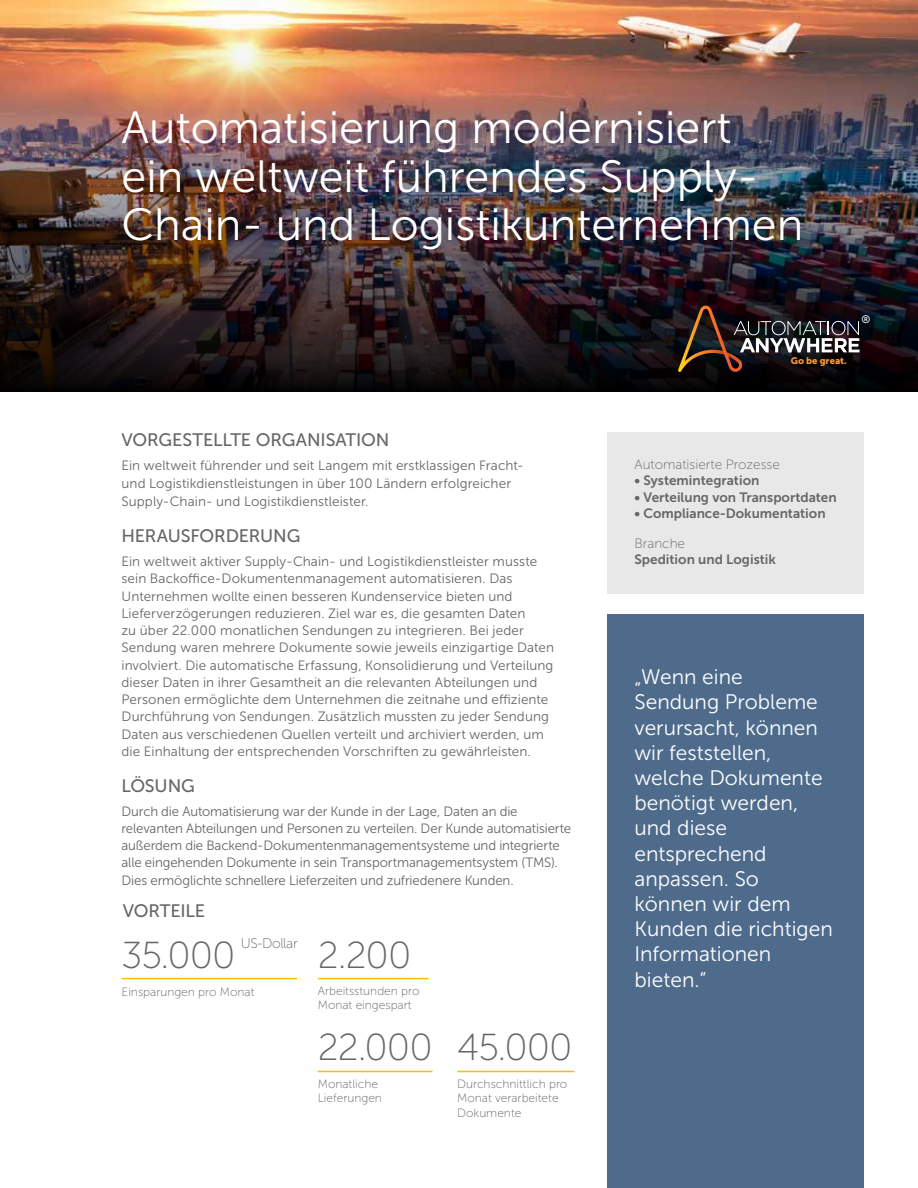
<style>
.page{position:relative;width:918px;height:1188px;background:#fff}
.page>*{position:absolute;margin:0;border:0;box-sizing:border-box;transform-origin:0 0}
.t1{font:45px/48px "Museo Sans 300";color:#fff}
.t2{font:37.5px "Museo Sans 100";letter-spacing:-.025em;color:#666}
.t3{font:21px/25.2px "Museo Sans 300";color:#fff}
.t4{font:18px "Museo Sans 500";letter-spacing:-.005em;color:#666}
.t5{font:13.95px "Museo Sans 100";letter-spacing:-.025em;color:#666}
.t6{font:13.5px/17.2px "Museo Sans 300";letter-spacing:.005em;color:#666}
.t7{font:13.5px "Museo Sans 700";color:#666}
.t8{font:13.5px "Museo Sans 100";color:#666}
.t9{font:12px/14.4px "Museo Sans 100";color:#666}
.t10{font:10.95px "Museo Sans 500";color:#fff}
.t11{font:9.45px "Museo Sans 900";color:#f89837}
</style>
<div class="page">
<img style="left:0;top:0;width:918px;height:392px">
<div style="left:608px;top:432px;width:256px;height:162px;background:#e8e8e8"></div>
<div style="left:608px;top:615px;width:256px;height:573px;background:#4e6b8c"></div>
<hr style="left:122px;top:978px;width:175px;height:1px;background:#ffbc03">
<hr style="left:318px;top:978px;width:111px;height:1px;background:#ffbc03">
<hr style="left:318px;top:1071px;width:114px;height:1px;background:#ffbc03">
<hr style="left:457px;top:1071px;width:117px;height:1px;background:#ffbc03">
<svg style="left:678px;top:306px;width:181px;height:66px;background:#372d2c"></svg>
<h1 class="t1" style="left:122px;top:104px;width:683px">Automatisierung modernisiert ein weltweit führendes Supply-<br>Chain- und Logistikunternehmen</h1>
<p class="t11" style="left:791px;top:355px;width:58px">Go be great.</p>
<p class="t10" style="left:861px;top:313px;width:10px">®</p>
<h3 class="t4" style="left:122px;top:429px;width:270px">VORGESTELLTE ORGANISATION</h3>
<p class="t6" style="left:122px;top:457px;width:404px;line-height:18px">Ein weltweit führender und seit Langem mit erstklassigen Fracht&shy;und Logistikdienstleistungen in über 100 Ländern erfolgreicher<br>Supply-Chain- und Logistikdienstleister.</p>
<h3 class="t4" style="left:122px;top:526px;width:180px">HERAUSFORDERUNG</h3>
<p class="t6" style="left:122px;top:553px;width:434px">Ein weltweit aktiver Supply-Chain- und Logistikdienstleister musste sein Backoffice-Dokumentenmanagement automatisieren. Das Unternehmen wollte einen besseren Kundenservice bieten und Lieferverzögerungen reduzieren. Ziel war es, die gesamten Daten<br>zu über 22.000 monatlichen Sendungen zu integrieren. Bei jeder Sendung waren mehrere Dokumente sowie jeweils einzigartige Daten involviert. Die automatische Erfassung, Konsolidierung und Verteilung dieser Daten in ihrer Gesamtheit an die relevanten Abteilungen und Personen ermöglichte dem Unternehmen die zeitnahe und effiziente Durchführung von Sendungen. Zusätzlich mussten zu jeder Sendung Daten aus verschiedenen Quellen verteilt und archiviert werden, um die Einhaltung der entsprechenden Vorschriften zu gewährleisten.</p>
<h3 class="t4" style="left:122px;top:776px;width:75px">LÖSUNG</h3>
<p class="t6" style="left:122px;top:803px;width:451px">Durch die Automatisierung war der Kunde in der Lage, Daten an die relevanten Abteilungen und Personen zu verteilen. Der Kunde automatisierte außerdem die Backend-Dokumentenmanagementsysteme und integrierte alle eingehenden Dokumente in sein Transportmanagementsystem (TMS).<br>Dies ermöglichte schnellere Lieferzeiten und zufriedenere Kunden.</p>
<h3 class="t4" style="left:123px;top:901px;width:84px">VORTEILE</h3>
<h2 class="t2" style="left:122px;top:935px;width:116px">35.000</h2>
<p class="t5" style="left:241px;top:935px;width:59px">US-Dollar</p>
<p class="t9" style="left:122px;top:985px;width:134px">Einsparungen pro Monat</p>
<h2 class="t2" style="left:318px;top:935px;width:95px">2.200</h2>
<p class="t9" style="left:318px;top:984px;width:103px">Arbeitsstunden pro<br>Monat eingespart</p>
<h2 class="t2" style="left:318px;top:1028px;width:256px">22.000 45.000</h2>
<p class="t9" style="left:318px;top:1077px;width:66px">Monatliche<br>Lieferungen</p>
<p class="t9" style="left:457px;top:1077px;width:112px">Durchschnittlich pro<br>Monat verarbeitete<br>Dokumente</p>
<p class="t8" style="left:634px;top:457px;width:147px">Automatisierte Prozesse</p>
<p class="t7" style="left:634px;top:473px;width:126px">• Systemintegration</p>
<p class="t7" style="left:634px;top:489px;width:204px">• Verteilung von Transportdaten</p>
<p class="t7" style="left:634px;top:506px;width:193px">• Compliance-Dokumentation</p>
<p class="t8" style="left:634px;top:536px;width:52px">Branche</p>
<p class="t7" style="left:634px;top:552px;width:143px">Spedition und Logistik</p>
<h3 class="t3" style="left:634px;top:665px;width:200px">„Wenn eine<br>Sendung Probleme verursacht, können wir feststellen, welche Dokumente benötigt werden, und diese entsprechend anpassen. So können wir dem<br>Kunden die richtigen<br>Informationen bieten.“</h3>
</div>
